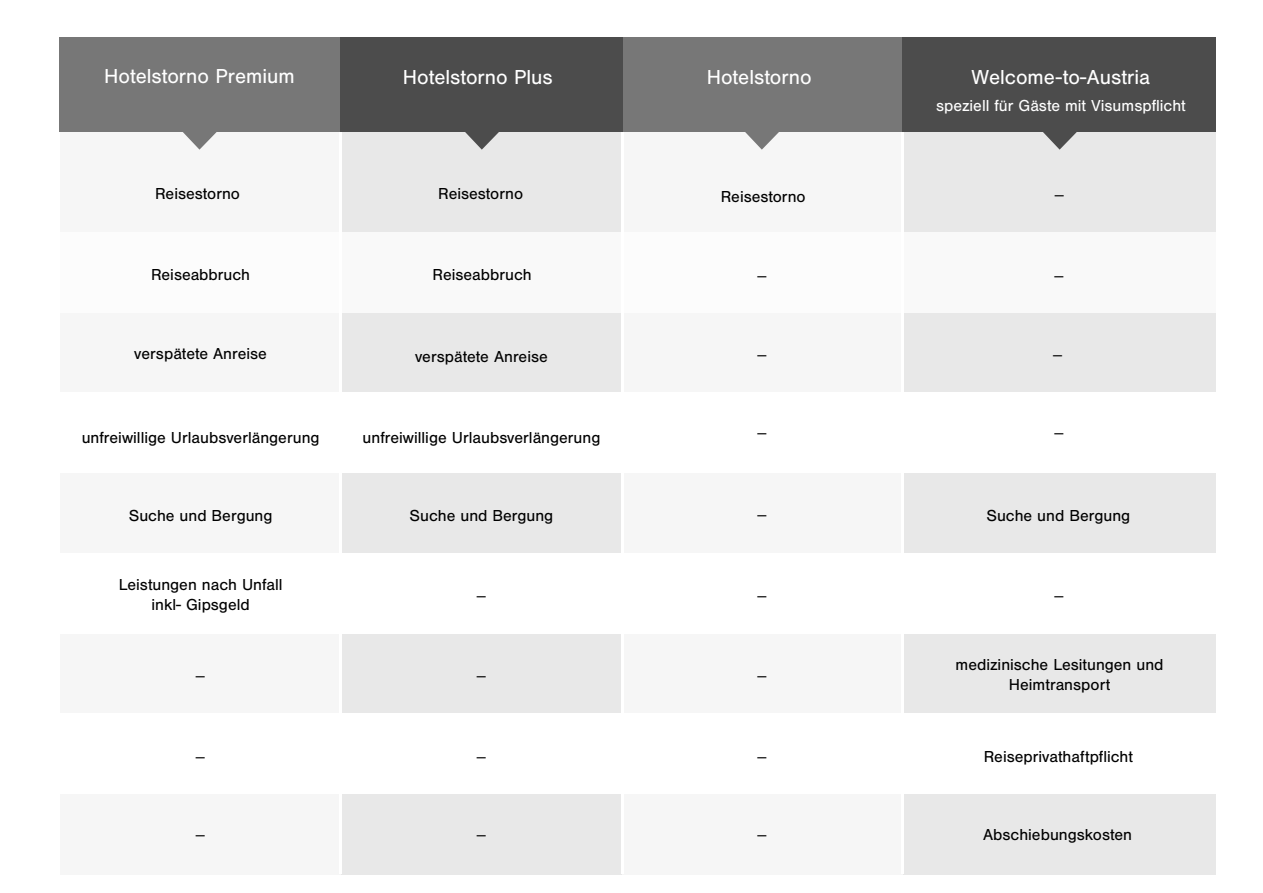
<style>
.page{position:relative;width:1263px;height:893px;background:#fff}
.page>*{position:absolute;margin:0;border:0;box-sizing:border-box;transform-origin:0 0}
.t1{font:21px "Nimbus San";color:#fff}
.t2{font:18px "Nimbus San";color:#000}
.t3{font:16.5px/19.8px "Nimbus San";color:#000;text-align:center}
.t4{font:16.5px "Nimbus San";color:#fff}
</style>
<div class="page">
<div style="left:60px;top:130px;width:843px;height:745px;background:#f6f6f6"></div>
<div style="left:60px;top:37px;width:842px;height:95px;background:#777"></div>
<div style="left:903px;top:130px;width:312px;height:745px;background:#e8e8e8"></div>
<div style="left:342px;top:130px;width:280px;height:745px;background:#e8e8e8"></div>
<div style="left:59px;top:233px;width:1157px;height:80px;background:#fff"></div>
<div style="left:59px;top:393px;width:1157px;height:80px;background:#fff"></div>
<div style="left:59px;top:553px;width:1157px;height:80px;background:#fff"></div>
<div style="left:59px;top:713px;width:1157px;height:80px;background:#fff"></div>
<div style="left:902px;top:37px;width:313px;height:95px;background:#4c4c4c"></div>
<hr style="left:339px;top:132px;width:2px;height:741px;background:#fff">
<hr style="left:622px;top:132px;width:2px;height:741px;background:#fff">
<hr style="left:901px;top:132px;width:2px;height:741px;background:#fff">
<div style="left:340px;top:37px;width:282px;height:95px;background:#4c4c4c"></div>
<svg style="left:1043px;top:132px;width:34px;height:18px"></svg>
<svg style="left:745px;top:132px;width:34px;height:18px"></svg>
<svg style="left:183px;top:132px;width:34px;height:18px"></svg>
<svg style="left:465px;top:132px;width:34px;height:18px"></svg>
<p class="t1" style="left:104px;top:65px;width:192px">Hotelstorno Premium</p>
<p class="t1" style="left:403px;top:65px;width:151px">Hotelstorno Plus</p>
<p class="t1" style="left:707px;top:65px;width:106px">Hotelstorno</p>
<p class="t1" style="left:971px;top:65px;width:180px">Welcome-to-Austria</p>
<p class="t4" style="left:936px;top:96px;width:251px">speziell für Gäste mit Visumspflicht</p>
<p class="t3" style="left:155px;top:184px;width:86px">Reisestorno</p>
<p class="t3" style="left:438px;top:184px;width:86px">Reisestorno</p>
<p class="t3" style="left:721px;top:187px;width:86px">Reisestorno</p>
<p class="t2" style="left:1055px;top:178px;width:10px">_</p>
<p class="t3" style="left:151px;top:265px;width:101px">Reiseabbruch</p>
<p class="t3" style="left:432px;top:265px;width:101px">Reiseabbruch</p>
<p class="t2" style="left:757px;top:260px;width:10px">_</p>
<p class="t2" style="left:1054px;top:260px;width:10px">_</p>
<p class="t3" style="left:134px;top:344px;width:134px">verspätete Anreise</p>
<p class="t3" style="left:415px;top:347px;width:134px">verspätete Anreise</p>
<p class="t2" style="left:757px;top:338px;width:10px">_</p>
<p class="t2" style="left:1053px;top:338px;width:10px">_</p>
<p class="t3" style="left:82px;top:428px;width:239px">unfreiwillige Urlaubsverlängerung</p>
<p class="t3" style="left:363px;top:428px;width:239px">unfreiwillige Urlaubsverlängerung</p>
<p class="t2" style="left:757px;top:416px;width:10px">_</p>
<p class="t2" style="left:1054px;top:416px;width:10px">_</p>
<p class="t3" style="left:129px;top:506px;width:145px">Suche und Bergung</p>
<p class="t3" style="left:410px;top:506px;width:145px">Suche und Bergung</p>
<p class="t2" style="left:757px;top:498px;width:10px">_</p>
<p class="t3" style="left:986px;top:506px;width:145px">Suche und Bergung</p>
<p class="t3" style="left:119px;top:575px;width:165px">Leistungen nach Unfall inkl- Gipsgeld</p>
<p class="t2" style="left:477px;top:579px;width:10px">_</p>
<p class="t2" style="left:757px;top:579px;width:10px">_</p>
<p class="t2" style="left:1054px;top:579px;width:10px">_</p>
<p class="t2" style="left:196px;top:659px;width:10px">_</p>
<p class="t2" style="left:477px;top:659px;width:10px">_</p>
<p class="t2" style="left:757px;top:659px;width:10px">_</p>
<p class="t3" style="left:956px;top:655px;width:209px">medizinische Lesitungen und<br>Heimtransport</p>
<p class="t2" style="left:196px;top:740px;width:10px">_</p>
<p class="t2" style="left:477px;top:740px;width:10px">_</p>
<p class="t2" style="left:757px;top:740px;width:10px">_</p>
<p class="t3" style="left:984px;top:747px;width:151px">Reiseprivathaftpflicht</p>
<p class="t2" style="left:196px;top:818px;width:10px">_</p>
<p class="t2" style="left:477px;top:818px;width:10px">_</p>
<p class="t2" style="left:757px;top:818px;width:10px">_</p>
<p class="t3" style="left:983px;top:825px;width:151px">Abschiebungskosten</p>
</div>
